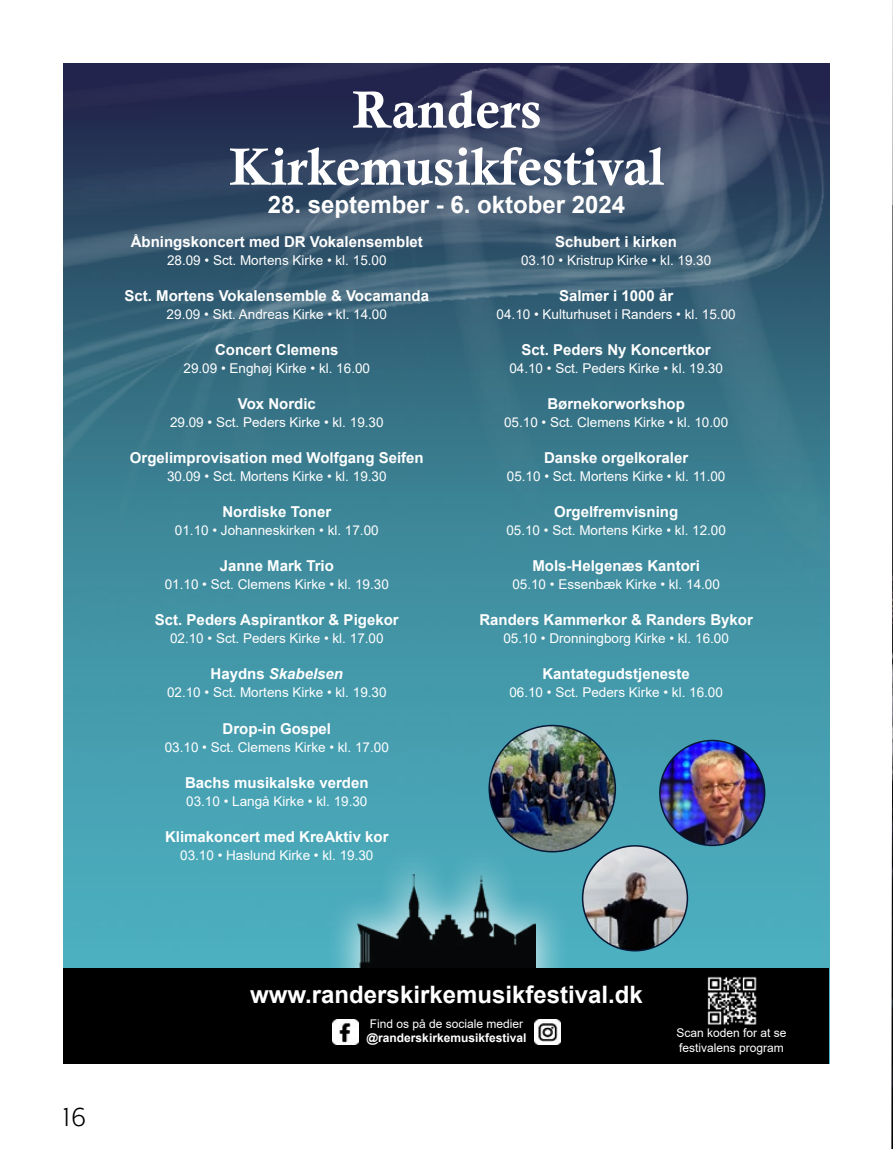
<style>
.page{position:relative;width:893px;height:1149px;background:#fff}
.page>*{position:absolute;margin:0;border:0;box-sizing:border-box;transform-origin:0 0}
.t1{font:52.5px/57px "Calis MT Bol";color:#fff;text-align:center}
.t2{font:30px "Mr Eaves San OT";color:#000}
.t3{font:700 24px "Arial";color:#fff}
.t4{font:700 15px "Arial";color:#fff}
.t5{font:italic 700 15px "Arial";color:#fff}
.t6{font:13.5px "Arial";color:#fff}
.t7{font:700 12px/14.4px "Arial";color:#fff}
.t8{font:12px/14.4px "Arial";color:#fff}
.s1{font-style:normal}
.s2{font-weight:400}
</style>
<div class="page">
<img style="left:64px;top:623px;width:765px;height:344px">
<img style="left:64px;top:64px;width:765px;height:559px">
<div style="left:324px;top:841px;width:247px;height:196px;background:#fff;opacity:.75"></div>
<img style="left:358px;top:874px;width:177px;height:93px">
<div style="left:64px;top:967px;width:765px;height:96px;background:#000"></div>
<img style="left:707px;top:976px;width:50px;height:49px">
<img style="left:333px;top:1019px;width:26px;height:25px">
<img style="left:534px;top:1019px;width:26px;height:25px">
<img style="left:489px;top:725px;width:126px;height:126px;border-radius:63px">
<img style="left:660px;top:740px;width:105px;height:105px;border-radius:52px">
<img style="left:583px;top:845px;width:104px;height:105px;border-radius:52px">
<div style="left:582px;top:844px;width:106px;height:107px;border:2px solid #061735;border-radius:50%"></div>
<svg style="left:892px;top:0;width:1px;height:205px"></svg>
<img style="left:892px;top:205px;width:1px;height:943px">
<p class="t1" style="left:230px;top:81px;width:437px">Randers<br>Kirkemusikfestival</p>
<p class="t3" style="left:268px;top:188px;width:359px">28. september - 6. oktober 2024</p>
<p class="t4" style="left:131px;top:231px;width:294px">Åbningskoncert med DR Vokalensemblet</p>
<p class="t6" style="left:167px;top:251px;width:221px">28.09 • Sct. Mortens Kirke • kl. 15.00</p>
<p class="t4" style="left:125px;top:285px;width:306px">Sct. Mortens Vokalensemble &amp; Vocamanda</p>
<p class="t6" style="left:167px;top:305px;width:222px">29.09 • Skt. Andreas Kirke • kl. 14.00</p>
<p class="t4" style="left:215px;top:339px;width:125px">Concert Clemens</p>
<p class="t6" style="left:184px;top:359px;width:188px">29.09 • Enghøj Kirke • kl. 16.00</p>
<p class="t4" style="left:238px;top:393px;width:80px">Vox Nordic</p>
<p class="t6" style="left:170px;top:413px;width:215px">29.09 • Sct. Peders Kirke • kl. 19.30</p>
<p class="t4" style="left:130px;top:447px;width:295px">Orgelimprovisation med Wolfgang Seifen</p>
<p class="t6" style="left:167px;top:467px;width:221px">30.09 • Sct. Mortens Kirke • kl. 19.30</p>
<p class="t4" style="left:222px;top:501px;width:110px">Nordiske Toner</p>
<p class="t6" style="left:175px;top:521px;width:205px">01.10 • Johanneskirken • kl. 17.00</p>
<p class="t4" style="left:220px;top:555px;width:116px">Janne Mark Trio</p>
<p class="t6" style="left:165px;top:575px;width:226px">01.10 • Sct. Clemens Kirke • kl. 19.30</p>
<p class="t4" style="left:155px;top:609px;width:245px">Sct. Peders Aspirantkor &amp; Pigekor</p>
<p class="t6" style="left:170px;top:629px;width:215px">02.10 • Sct. Peders Kirke • kl. 17.00</p>
<p class="t5" style="left:211px;top:664px;width:134px"><span class="s1">Haydns</span> Skabelsen</p>
<p class="t6" style="left:167px;top:683px;width:221px">02.10 • Sct. Mortens Kirke • kl. 19.30</p>
<p class="t4" style="left:223px;top:717px;width:110px">Drop-in Gospel</p>
<p class="t6" style="left:165px;top:737px;width:226px">03.10 • Sct. Clemens Kirke • kl. 17.00</p>
<p class="t4" style="left:185px;top:771px;width:185px">Bachs musikalske verden</p>
<p class="t6" style="left:186px;top:791px;width:183px">03.10 • Langå Kirke • kl. 19.30</p>
<p class="t4" style="left:165px;top:825px;width:225px">Klimakoncert med KreAktiv kor</p>
<p class="t6" style="left:180px;top:845px;width:195px">03.10 • Haslund Kirke • kl. 19.30</p>
<p class="t4" style="left:555px;top:231px;width:123px">Schubert i kirken</p>
<p class="t6" style="left:521px;top:251px;width:192px">03.10 • Kristrup Kirke • kl. 19.30</p>
<p class="t4" style="left:559px;top:285px;width:116px">Salmer i 1000 år</p>
<p class="t6" style="left:497px;top:305px;width:241px">04.10 • Kulturhuset i Randers • kl. 15.00</p>
<p class="t4" style="left:521px;top:339px;width:191px">Sct. Peders Ny Koncertkor</p>
<p class="t6" style="left:509px;top:359px;width:215px">04.10 • Sct. Peders Kirke • kl. 19.30</p>
<p class="t4" style="left:547px;top:393px;width:139px">Børnekorworkshop</p>
<p class="t6" style="left:504px;top:413px;width:226px">05.10 • Sct. Clemens Kirke • kl. 10.00</p>
<p class="t4" style="left:544px;top:447px;width:146px">Danske orgelkoraler</p>
<p class="t6" style="left:507px;top:467px;width:220px">05.10 • Sct. Mortens Kirke • kl. 11.00</p>
<p class="t4" style="left:554px;top:501px;width:126px">Orgelfremvisning</p>
<p class="t6" style="left:506px;top:521px;width:221px">05.10 • Sct. Mortens Kirke • kl. 12.00</p>
<p class="t4" style="left:532px;top:555px;width:169px">Mols-Helgenæs Kantori</p>
<p class="t6" style="left:512px;top:575px;width:209px">05.10 • Essenbæk Kirke • kl. 14.00</p>
<p class="t4" style="left:479px;top:609px;width:275px">Randers Kammerkor &amp; Randers Bykor</p>
<p class="t6" style="left:503px;top:629px;width:227px">05.10 • Dronningborg Kirke • kl. 16.00</p>
<p class="t4" style="left:542px;top:663px;width:149px">Kantategudstjeneste</p>
<p class="t6" style="left:509px;top:683px;width:215px">06.10 • Sct. Peders Kirke • kl. 16.00</p>
<h2 class="t2" style="left:63px;top:1100px;width:25px">16</h2>
<p class="t3" style="left:250px;top:977px;width:394px">www.randerskirkemusikfestival.dk</p>
<p class="t7" style="left:367px;top:1016px;width:161px"><span class="s2">Find os på de sociale medier </span>@randerskirkemusikfestival</p>
<p class="t8" style="left:676px;top:1025px;width:112px">Scan koden for at se festivalens program</p>
</div>
